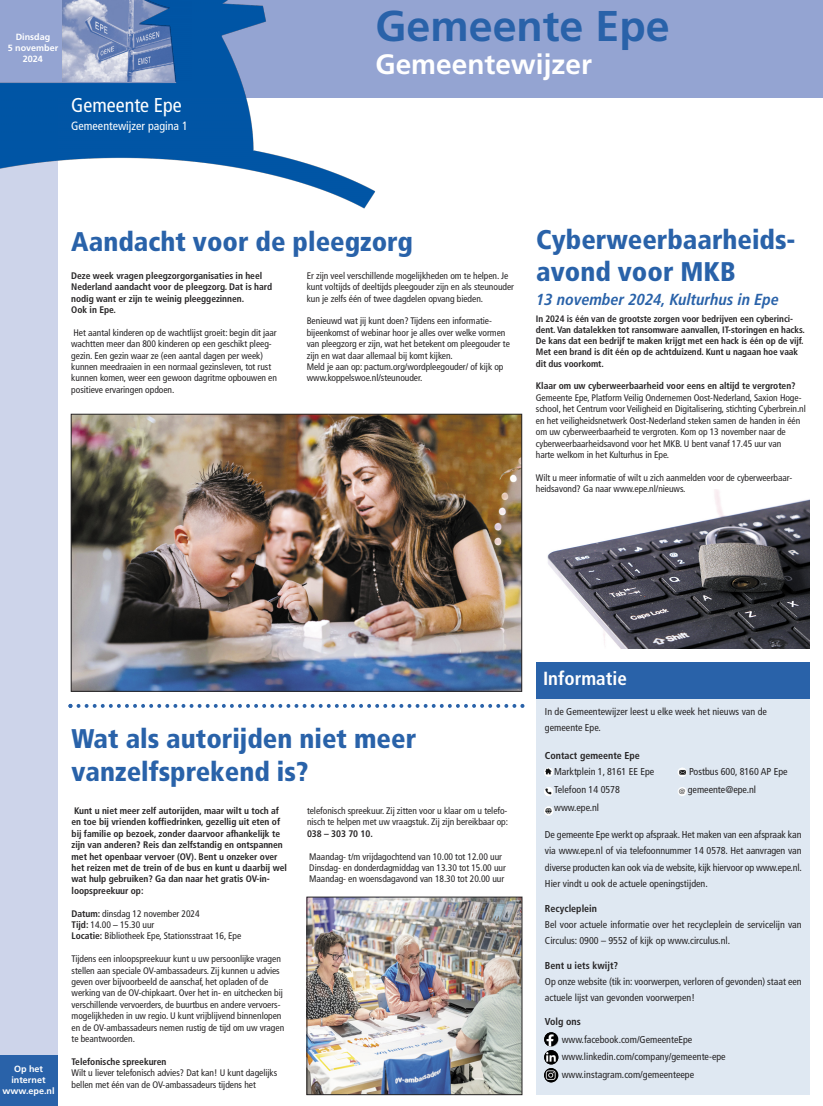
<style>
.page{position:relative;width:823px;height:1106px;background:#fff}
.page>*{position:absolute;margin:0;border:0;box-sizing:border-box;transform-origin:0 0}
.t1{font:700 43px "Frutiger";color:#2962a9}
.t2{font:700 28px "Frutiger";color:#fff}
.t3{font:900 condensed 27px/32.4px "Frutiger";color:#2962a9}
.t4{font:condensed 20px "Frutiger";color:#fff}
.t5{font:700 condensed 19px "Frutiger";color:#fff}
.t6{font:italic 700 condensed 16px "Frutiger LT Pro";color:#2962a9}
.t7{font:condensed 12px "Frutiger";color:#fff}
.t8{font:condensed 10px/16.1px "Frutiger";color:#272526}
.t9{font:700 condensed 10px "Frutiger";color:#272526}
.t10{font:condensed 9.5px/11.4px "Frutiger";letter-spacing:-.005em;color:#272526}
.t11{font:700 condensed 9.5px/11.4px "Frutiger";letter-spacing:-.005em;color:#272526}
.t12{font:700 condensed 9.3px/11.2px "Frutiger";letter-spacing:-.01em;color:#272526}
.t13{font:700 9px/10.8px "Frutiger";color:#fff;text-align:center}
.t14{font:7.2px "Helvetica";color:#272526}
.s1{font-weight:700}
</style>
<div class="page">
<div style="left:0;top:0;width:822px;height:97px;background:#94a4d2"></div>
<div style="left:0;top:88px;width:57px;height:1017px;background:#cdd4ea"></div>
<div style="left:0;top:1055px;width:57px;height:50px;background:#2962a9"></div>
<img style="left:0;top:0;width:375px;height:212px">
<div style="left:536px;top:699px;width:273px;height:395px;background:#dfe8f2"></div>
<svg style="left:677px;top:767px;width:9px;height:10px"></svg>
<div style="left:677px;top:787px;width:9px;height:9px;background:#fff;border-radius:50%"></div>
<svg style="left:544px;top:806px;width:9px;height:9px"></svg>
<div style="left:535px;top:662px;width:274px;height:37px;background:#2962a9"></div>
<svg style="left:544px;top:767px;width:9px;height:9px"></svg>
<svg style="left:544px;top:787px;width:9px;height:9px"></svg>
<img style="left:544px;top:1032px;width:14px;height:14px;border-radius:50%">
<img style="left:544px;top:1050px;width:14px;height:14px;border-radius:50%">
<img style="left:543px;top:1068px;width:15px;height:14px;border-radius:50%">
<img style="left:73px;top:416px;width:446px;height:273px">
<div style="left:71px;top:414px;width:450px;height:277px;border:1px solid #272526"></div>
<img style="left:308px;top:898px;width:212px;height:194px">
<div style="left:306px;top:896px;width:216px;height:198px;border:1px solid #272526"></div>
<img style="left:547px;top:490px;width:262px;height:158px">
<svg style="left:68px;top:704px;width:456px;height:4px"></svg>
<p class="t13" style="left:8px;top:32px;width:52px">Dinsdag<br>5 november<br>2024</p>
<h3 class="t4" style="left:71px;top:97px;width:112px">Gemeente Epe</h3>
<p class="t7" style="left:71px;top:121px;width:118px">Gemeentewijzer pagina 1</p>
<h1 class="t1" style="left:375px;top:9px;width:295px">Gemeente Epe</h1>
<h2 class="t2" style="left:375px;top:53px;width:218px">Gemeentewijzer</h2>
<h3 class="t3" style="left:71px;top:227px;width:343px">Aandacht voor de pleegzorg</h3>
<h3 class="t3" style="left:536px;top:225px;width:261px">Cyberweerbaarheids&shy;avond voor MKB</h3>
<h3 class="t6" style="left:536px;top:290px;width:244px">13 november 2024, Kulturhus in Epe</h3>
<p class="t11" style="left:71px;top:270px;width:202px">Deze week vragen pleegzorgorganisaties in heel Nederland aandacht voor de pleegzorg. Dat is hard nodig want er zijn te weinig pleeggezinnen.<br>Ook in Epe.</p>
<p class="t10" style="left:71px;top:327px;width:207px">Het aantal kinderen op de wachtlijst groeit: begin dit jaar wachtten meer dan 800 kinderen op een geschikt pleeg&shy;gezin. Een gezin waar ze (een aantal dagen per week) kunnen meedraaien in een normaal gezinsleven, tot rust kunnen komen, weer een gewoon dagritme opbouwen en positieve ervaringen opdoen.</p>
<p class="t10" style="left:306px;top:270px;width:209px">Er zijn veel verschillende mogelijkheden om te helpen. Je kunt voltijds of deeltijds pleegouder zijn en als steunouder kun je zelfs één of twee dagdelen opvang bieden.</p>
<p class="t10" style="left:306px;top:316px;width:204px">Benieuwd wat jij kunt doen? Tijdens een informatie&shy;bijeenkomst of webinar hoor je alles over welke vormen van pleegzorg er zijn, wat het betekent om pleegouder te zijn en wat daar allemaal bij komt kijken.<br>Meld je aan op: pactum.org/wordpleegouder/ of kijk op www.koppelswoe.nl/steunouder.</p>
<p class="t12" style="left:535px;top:314px;width:270px">In 2024 is één van de grootste zorgen voor bedrijven een cyberinci&shy;dent. Van datalekken tot ransomware aanvallen, IT-storingen en hacks.<br>De kans dat een bedrijf te maken krijgt met een hack is één op de vijf.<br>Met een brand is dit één op de achtduizend. Kunt u nagaan hoe vaak dit dus voorkomt.</p>
<p class="t11" style="left:535px;top:381px;width:261px">Klaar om uw cyberweerbaarheid voor eens en altijd te vergroten?</p>
<p class="t10" style="left:535px;top:392px;width:271px">Gemeente Epe, Platform Veilig Ondernemen Oost-Nederland, Saxion Hoge&shy;school, het Centrum voor Veiligheid en Digitalisering, stichting Cyberbrein.nl en het veiligheidsnetwerk Oost-Nederland steken samen de handen in één om uw cyberweerbaarheid te vergroten. Kom op 13 november naar de cyberweerbaarheidsavond voor het MKB. U bent vanaf 17.45 uur van<br>harte welkom in het Kulturhus in Epe.</p>
<p class="t10" style="left:535px;top:472px;width:258px">Wilt u meer informatie of wilt u zich aanmelden voor de cyberweerbaar&shy;heidsavond? Ga naar www.epe.nl/nieuws.</p>
<p class="t13" style="left:2px;top:1064px;width:54px">Op het internet www.epe.nl</p>
<h3 class="t3" style="left:72px;top:725px;width:346px">Wat als autorijden niet meer vanzelfsprekend is?</h3>
<p class="t11" style="left:72px;top:805px;width:217px">Kunt u niet meer zelf autorijden, maar wilt u toch af en toe bij vrienden koffiedrinken, gezellig uit eten of bij familie op bezoek, zonder daarvoor afhankelijk te zijn van anderen? Reis dan zelfstandig en ontspannen met het openbaar vervoer (OV). Bent u onzeker over het reizen met de trein of de bus en kunt u daarbij wel wat hulp gebruiken? Ga dan naar het gratis OV-in&shy;loopspreekuur op:</p>
<p class="t10" style="left:72px;top:908px;width:171px"><span class="s1">Datum:</span> dinsdag 12 november 2024<br><span class="s1">Tijd:</span> 14.00 – 15.30 uur<br><span class="s1">Locatie:</span> Bibliotheek Epe, Stationsstraat 16, Epe</p>
<p class="t10" style="left:72px;top:953px;width:214px">Tijdens een inloopspreekuur kunt u uw persoonlijke vragen stellen aan speciale OV-ambassadeurs. Zij kunnen u advies geven over bijvoorbeeld de aanschaf, het opladen of de werking van de OV-chipkaart. Over het in- en uitchecken bij verschillende vervoerders, de buurtbus en andere vervoers&shy;mogelijkheden in uw regio. U kunt vrijblijvend binnenlopen en de OV-ambassadeurs nemen rustig de tijd om uw vragen te beantwoorden.</p>
<p class="t11" style="left:72px;top:1056px;width:96px">Telefonische spreekuren</p>
<p class="t10" style="left:72px;top:1067px;width:207px">Wilt u liever telefonisch advies? Dat kan! U kunt dagelijks bellen met één van de OV-ambassadeurs tijdens het</p>
<p class="t10" style="left:307px;top:805px;width:202px">telefonisch spreekuur. Zij zitten voor u klaar om u telefo&shy;nisch te helpen met uw vraagstuk. Zij zijn bereikbaar op:</p>
<p class="t11" style="left:307px;top:828px;width:67px">038 – 303 70 10.</p>
<p class="t10" style="left:309px;top:851px;width:198px">Maandag- t/m vrijdagochtend van 10.00 tot 12.00 uur<br>Dinsdag- en donderdagmiddag van 13.30 tot 15.00 uur<br>Maandag- en woensdagavond van 18.30 tot 20.00 uur</p>
<h3 class="t5" style="left:542px;top:671px;width:85px">Informatie</h3>
<p class="t8" style="left:544px;top:704px;width:223px">In de Gemeentewijzer leest u elke week het nieuws van de gemeente Epe.</p>
<p class="t9" style="left:544px;top:751px;width:96px">Contact gemeente Epe</p>
<p class="t8" style="left:554px;top:764px;width:102px">Marktplein 1, 8161 EE Epe</p>
<p class="t8" style="left:688px;top:764px;width:100px">Postbus 600, 8160 AP Epe</p>
<p class="t8" style="left:554px;top:782px;width:67px">Telefoon 14 0578</p>
<p class="t8" style="left:687px;top:782px;width:70px">gemeente@epe.nl</p>
<p class="t8" style="left:554px;top:800px;width:46px">www.epe.nl</p>
<p class="t8" style="left:544px;top:827px;width:258px;text-align:justify">De gemeente Epe werkt op afspraak. Het maken van een afspraak kan via www.epe.nl of via telefoonnummer 14 0578. Het aanvragen van diverse producten kan ook via de website, kijk hiervoor op www.epe.nl.<br>Hier vindt u ook de actuele openingstijden.</p>
<p class="t9" style="left:544px;top:904px;width:54px">Recycleplein</p>
<p class="t8" style="left:544px;top:917px;width:258px">Bel voor actuele informatie over het recycleplein de servicelijn van<br>Circulus: 0900 – 9552 of kijk op www.circulus.nl.</p>
<p class="t9" style="left:544px;top:961px;width:75px">Bent u iets kwijt?</p>
<p class="t8" style="left:544px;top:974px;width:258px">Op onze website (tik in: voorwerpen, verloren of gevonden) staat een actuele lijst van gevonden voorwerpen!</p>
<p class="t9" style="left:544px;top:1017px;width:37px">Volg ons</p>
<p class="t8" style="left:561px;top:1031px;width:165px;line-height:17.1px">www.facebook.com/GemeenteEpe www.linkedin.com/company/gemeente-epe</p>
<p class="t8" style="left:561px;top:1067px;width:134px">www.instagram.com/gemeenteepe</p>
<p class="t14" style="left:678px;top:788px;width:9px">@</p>
</div>
